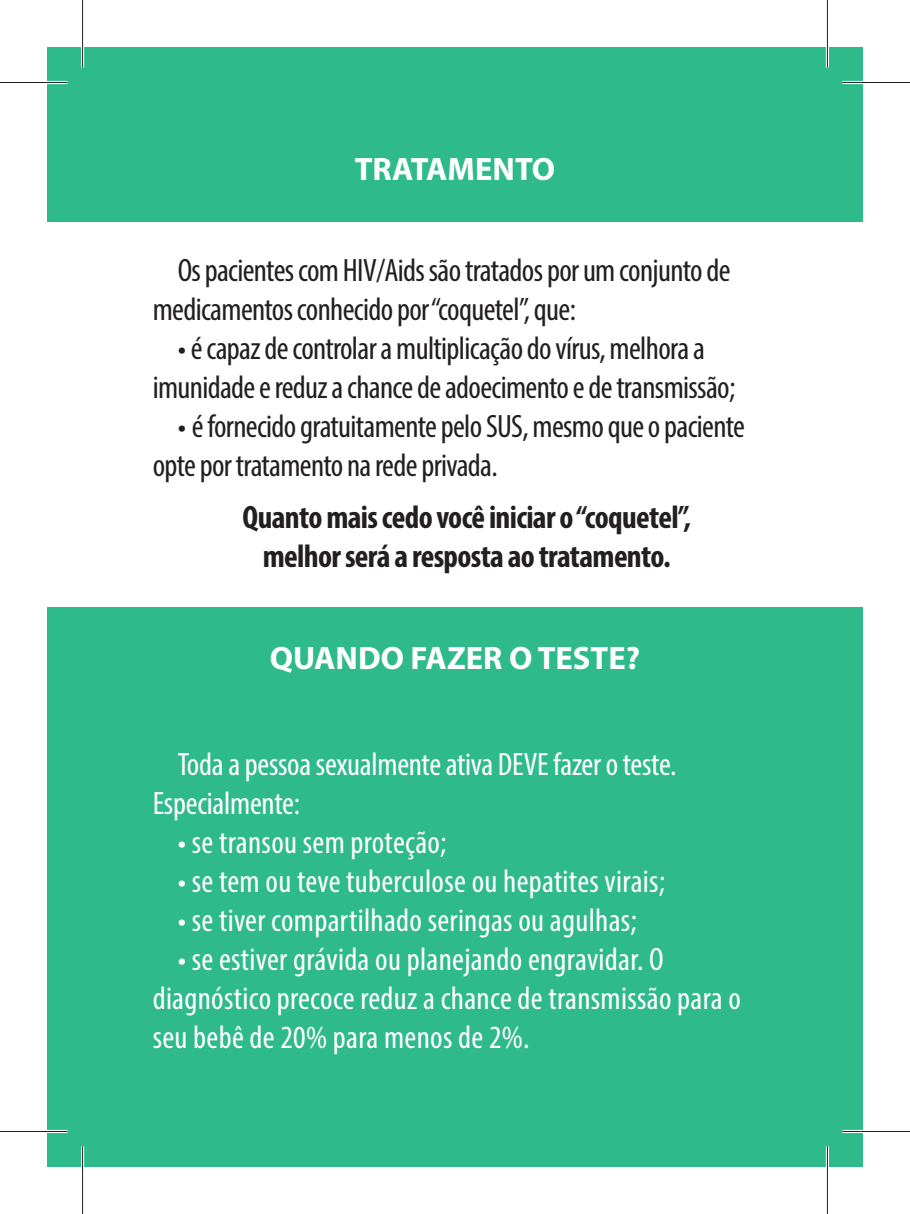
<style>
.page{position:relative;width:910px;height:1214px;background:#fff}
.page>*{position:absolute;margin:0;border:0;box-sizing:border-box;transform-origin:0 0}
.t1{font:condensed 32.5px/39px "Myriad Pro";letter-spacing:-.02em;color:#231f20}
.t2{font:condensed 32.5px/39px "Myriad Pro";letter-spacing:.01em;color:#fff}
.t3{font:700 condensed 32.5px/39px "Myriad Pro";letter-spacing:-.02em;color:#231f20;text-align:center}
.t4{font:condensed 32.5px/39px "Myriad Pro";letter-spacing:-.01em;color:#fff}
.t5{font:700 32.5px "Myriad Pro";color:#fff}
</style>
<div class="page">
<div style="left:47px;top:1115px;width:815px;height:52px;background:#2fba8c"></div>
<div style="left:47px;top:607px;width:815px;height:524px;background:#2fba8c"></div>
<div style="left:47px;top:47px;width:815px;height:175px;background:#2fba8c"></div>
<hr style="left:0;top:81px;width:68px;height:3px;background:#fff">
<hr style="left:842px;top:81px;width:67px;height:3px;background:#fff">
<hr style="left:0;top:1130px;width:68px;height:3px;background:#fff">
<hr style="left:842px;top:1130px;width:67px;height:3px;background:#fff">
<hr style="left:81px;top:0;width:3px;height:68px;background:#fff">
<hr style="left:81px;top:1146px;width:3px;height:68px;background:#fff">
<hr style="left:825px;top:0;width:3px;height:68px;background:#fff">
<hr style="left:825px;top:1146px;width:3px;height:68px;background:#fff">
<hr style="left:0;top:82px;width:68px;height:1px;background:#231f20">
<hr style="left:842px;top:82px;width:67px;height:1px;background:#231f20">
<hr style="left:0;top:1131px;width:68px;height:1px;background:#231f20">
<hr style="left:842px;top:1131px;width:67px;height:1px;background:#231f20">
<hr style="left:82px;top:0;width:1px;height:68px;background:#231f20">
<hr style="left:82px;top:1146px;width:1px;height:68px;background:#231f20">
<hr style="left:826px;top:0;width:1px;height:68px;background:#231f20">
<hr style="left:826px;top:1146px;width:1px;height:68px;background:#231f20">
<p class="t5" style="left:354px;top:148px;width:202px">TRATAMENTO</p>
<p class="t1" style="left:153px;top:251px;width:579px;text-indent:25px">Os pacientes com HIV/Aids são tratados por um conjunto de medicamentos conhecido por “coquetel”, que:</p>
<p class="t1" style="left:153px;top:329px;width:584px;text-align:center">• é capaz de controlar a multiplicação do vírus, melhora a imunidade e reduz a chance de adoecimento e de transmissão;</p>
<p class="t1" style="left:153px;top:407px;width:593px;text-indent:25px">• é fornecido gratuitamente pelo SUS, mesmo que o paciente opte por tratamento na rede privada.</p>
<p class="t3" style="left:242px;top:497px;width:450px">Quanto mais cedo você iniciar o “coquetel”, melhor será a resposta ao tratamento.</p>
<p class="t5" style="left:270px;top:637px;width:372px">QUANDO FAZER O TESTE?</p>
<p class="t4" style="left:153px;top:744px;width:525px;text-indent:25px">Toda a pessoa sexualmente ativa DEVE fazer o teste.<br>Especialmente:</p>
<p class="t2" style="left:178px;top:822px;width:270px">• se transou sem proteção;</p>
<p class="t2" style="left:178px;top:861px;width:489px">• se tem ou teve tuberculose ou hepatites virais;</p>
<p class="t2" style="left:178px;top:900px;width:460px">• se tiver compartilhado seringas ou agulhas;</p>
<p class="t2" style="left:153px;top:939px;width:589px;text-indent:25px">• se estiver grávida ou planejando engravidar. O diagnóstico precoce reduz a chance de transmissão para o seu bebê de 20% para menos de 2%.</p>
</div>
